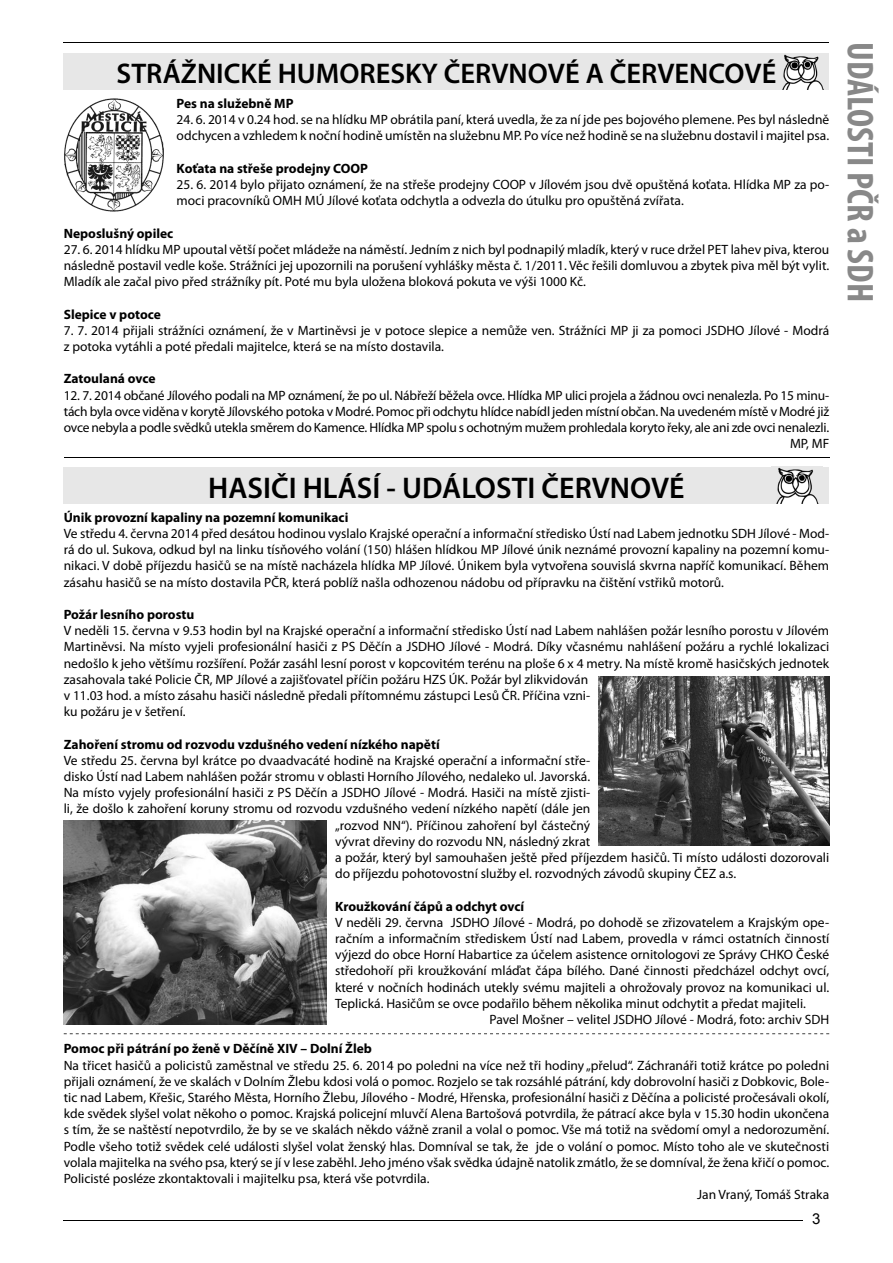
<style>
.page{position:relative;width:893px;height:1263px;background:#fff}
.page>*{position:absolute;margin:0;border:0;box-sizing:border-box;transform-origin:0 0}
.t1{font:700 condensed 37.5px "Myriad Pro";color:#888}
.t2{font:600 30px "Myriad Pro";color:#000}
.t3{font:600 28.5px "Myriad Pro";color:#000}
.t4{font:15px "Arial";color:#000}
.t5{font:13.5px/16.2px "Myriad Pro";color:#000}
.t6{font:700 13.5px "Myriad Pro";color:#000}
</style>
<div class="page">
<hr style="left:64px;top:1220px;width:765px;height:1px;background:#000">
<div style="left:804px;top:1213px;width:25px;height:21px;background:#fff"></div>
<hr style="left:64px;top:43px;width:765px;height:1px;background:#000">
<hr style="left:64px;top:457px;width:765px;height:1px;background:#000">
<div style="left:64px;top:53px;width:765px;height:36px;background:#e7e7e7"></div>
<img style="left:782px;top:54px;width:42px;height:35px">
<img style="left:64px;top:98px;width:100px;height:114px">
<div style="left:64px;top:467px;width:765px;height:36px;background:#e7e7e7"></div>
<img style="left:776px;top:467px;width:42px;height:36px">
<img style="left:599px;top:677px;width:230px;height:168px">
<img style="left:64px;top:821px;width:263px;height:203px">
<svg style="left:64px;top:1033px;width:765px;height:1px"></svg>
<h3 class="t3" style="left:117px;top:63px;width:661px">STRÁŽNICKÉ HUMORESKY ČERVNOVÉ A ČERVENCOVÉ</h3>
<p class="t6" style="left:177px;top:95px;width:118px">Pes na služebně MP</p>
<p class="t5" style="left:177px;top:113px;width:654px">24. 6. 2014 v 0.24 hod. se na hlídku MP obrátila paní, která uvedla, že za ní jde pes bojového plemene. Pes byl následně odchycen a vzhledem k noční hodině umístěn na služebnu MP. Po více než hodině se na služebnu dostavil i majitel psa.</p>
<p class="t6" style="left:177px;top:160px;width:193px">Koťata na střeše prodejny COOP</p>
<p class="t5" style="left:177px;top:177px;width:654px">25. 6. 2014 bylo přijato oznámení, že na střeše prodejny COOP v Jílovém jsou dvě opuštěná koťata. Hlídka MP za po&shy;moci pracovníků OMH MÚ Jílové koťata odchytla a odvezla do útulku pro opuštěná zvířata.</p>
<p class="t6" style="left:64px;top:225px;width:111px">Neposlušný opilec</p>
<p class="t5" style="left:64px;top:242px;width:767px;text-align:justify">27. 6. 2014 hlídku MP upoutal větší počet mládeže na náměstí. Jedním z nich byl podnapilý mladík, který v ruce držel PET lahev piva, kterou následně postavil vedle koše. Strážníci jej upozornili na porušení vyhlášky města č. 1/2011. Věc řešili domluvou a zbytek piva měl být vylit.<br>Mladík ale začal pivo před strážníky pít. Poté mu byla uložena bloková pokuta ve výši 1000 Kč.</p>
<p class="t6" style="left:64px;top:306px;width:99px">Slepice v potoce</p>
<p class="t5" style="left:64px;top:323px;width:767px">7. 7. 2014 přijali strážníci oznámení, že v Martiněvsi je v potoce slepice a nemůže ven. Strážníci MP ji za pomoci JSDHO Jílové - Modrá z potoka vytáhli a poté předali majitelce, která se na místo dostavila.</p>
<p class="t6" style="left:64px;top:371px;width:93px">Zatoulaná ovce</p>
<p class="t5" style="left:64px;top:388px;width:767px;text-align:right">12. 7. 2014 občané Jílového podali na MP oznámení, že po ul. Nábřeží běžela ovce. Hlídka MP ulici projela a žádnou ovci nenalezla. Po 15 minu&shy;tách byla ovce viděna v korytě Jílovského potoka v Modré. Pomoc při odchytu hlídce nabídl jeden místní občan. Na uvedeném místě v Modré již ovce nebyla a podle svědků utekla směrem do Kamence. Hlídka MP spolu s ochotným mužem prohledala koryto řeky, ale ani zde ovci nenalezli.<br>MP, MF</p>
<h2 class="t2" style="left:208px;top:476px;width:478px">HASIČI HLÁSÍ - UDÁLOSTI ČERVNOVÉ</h2>
<p class="t6" style="left:64px;top:509px;width:286px">Únik provozní kapaliny na pozemní komunikaci</p>
<p class="t5" style="left:64px;top:526px;width:767px;text-align:justify">Ve středu 4. června 2014 před desátou hodinou vyslalo Krajské operační a informační středisko Ústí nad Labem jednotku SDH Jílové - Mod&shy;rá do ul. Sukova, odkud byl na linku tísňového volání (150) hlášen hlídkou MP Jílové únik neznámé provozní kapaliny na pozemní komu&shy;nikaci. V době příjezdu hasičů se na místě nacházela hlídka MP Jílové. Únikem byla vytvořena souvislá skvrna napříč komunikací. Během zásahu hasičů se na místo dostavila PČR, která poblíž našla odhozenou nádobu od přípravku na čištění vstřiků motorů.</p>
<p class="t6" style="left:64px;top:606px;width:132px">Požár lesního porostu</p>
<p class="t5" style="left:64px;top:624px;width:767px">V neděli 15. června v 9.53 hodin byl na Krajské operační a informační středisko Ústí nad Labem nahlášen požár lesního porostu v Jílovém Martiněvsi. Na místo vyjeli profesionální hasiči z PS Děčín a JSDHO Jílové - Modrá. Díky včasnému nahlášení požáru a rychlé lokalizaci nedošlo k jeho většímu rozšíření. Požár zasáhl lesní porost v kopcovitém terénu na ploše 6 x 4 metry. Na místě kromě hasičských jednotek zasahovala také Policie ČR, MP Jílové a zajišťovatel příčin požáru HZS ÚK. Požár byl zlikvidován<br>v 11.03 hod. a místo zásahu hasiči následně předali přítomnému zástupci Lesů ČR. Příčina vzni-<br>ku požáru je v šetření.</p>
<p class="t6" style="left:64px;top:736px;width:377px">Zahoření stromu od rozvodu vzdušného vedení nízkého napětí</p>
<p class="t5" style="left:64px;top:753px;width:528px">Ve středu 25. června byl krátce po dvaadvacáté hodině na Krajské operační a informační stře-</p>
<p class="t5" style="left:64px;top:769px;width:528px">disko Ústí nad Labem nahlášen požár stromu v oblasti Horního Jílového, nedaleko ul. Javorská.</p>
<p class="t5" style="left:64px;top:786px;width:528px">Na místo vyjely profesionální hasiči z PS Děčín a JSDHO Jílové - Modrá. Hasiči na místě zjisti-</p>
<p class="t5" style="left:64px;top:802px;width:528px">li, že došlo k zahoření koruny stromu od rozvodu vzdušného vedení nízkého napětí (dále jen</p>
<p class="t5" style="left:335px;top:818px;width:257px">„rozvod NN“). Příčinou zahoření byl částečný</p>
<p class="t5" style="left:335px;top:834px;width:257px">vývrat dřeviny do rozvodu NN, následný zkrat</p>
<p class="t5" style="left:335px;top:850px;width:496px">a požár, který byl samouhašen ještě před příjezdem hasičů. Ti místo události dozorovali</p>
<p class="t5" style="left:335px;top:867px;width:403px">do příjezdu pohotovostní služby el. rozvodných závodů skupiny ČEZ a.s.</p>
<p class="t6" style="left:335px;top:898px;width:191px">Kroužkování čápů a odchyt ovcí</p>
<p class="t5" style="left:335px;top:915px;width:496px">V neděli 29. června JSDHO Jílové - Modrá, po dohodě se zřizovatelem a Krajským ope-</p>
<p class="t5" style="left:335px;top:931px;width:496px">račním a informačním střediskem Ústí nad Labem, provedla v rámci ostatních činností</p>
<p class="t5" style="left:335px;top:948px;width:496px">výjezd do obce Horní Habartice za účelem asistence ornitologovi ze Správy CHKO České</p>
<p class="t5" style="left:335px;top:964px;width:496px">středohoří při kroužkování mláďat čápa bílého. Dané činnosti předcházel odchyt ovcí,</p>
<p class="t5" style="left:335px;top:980px;width:496px">které v nočních hodinách utekly svému majiteli a ohrožovaly provoz na komunikaci ul.</p>
<p class="t5" style="left:335px;top:996px;width:472px">Teplická. Hasičům se ovce podařilo během několika minut odchytit a předat majiteli.</p>
<p class="t5" style="left:490px;top:1012px;width:341px">Pavel Mošner – velitel JSDHO Jílové - Modrá, foto: archiv SDH</p>
<p class="t6" style="left:64px;top:1041px;width:310px">Pomoc při pátrání po ženě v Děčíně XIV – Dolní Žleb</p>
<p class="t5" style="left:64px;top:1058px;width:767px">Na třicet hasičů a policistů zaměstnal ve středu 25. 6. 2014 po poledni na více než tři hodiny „přelud“. Záchranáři totiž krátce po poledni</p>
<p class="t5" style="left:64px;top:1074px;width:767px">přijali oznámení, že ve skalách v Dolním Žlebu kdosi volá o pomoc. Rozjelo se tak rozsáhlé pátrání, kdy dobrovolní hasiči z Dobkovic, Bole-</p>
<p class="t5" style="left:64px;top:1090px;width:767px">tic nad Labem, Křešic, Starého Města, Horního Žlebu, Jílového - Modré, Hřenska, profesionální hasiči z Děčína a policisté pročesávali okolí,</p>
<p class="t5" style="left:64px;top:1107px;width:767px">kde svědek slyšel volat někoho o pomoc. Krajská policejní mluvčí Alena Bartošová potvrdila, že pátrací akce byla v 15.30 hodin ukončena</p>
<p class="t5" style="left:64px;top:1123px;width:767px">s tím, že se naštěstí nepotvrdilo, že by se ve skalách někdo vážně zranil a volal o pomoc. Vše má totiž na svědomí omyl a nedorozumění.</p>
<p class="t5" style="left:64px;top:1139px;width:767px">Podle všeho totiž svědek celé události slyšel volat ženský hlas. Domníval se tak, že jde o volání o pomoc. Místo toho ale ve skutečnosti</p>
<p class="t5" style="left:64px;top:1155px;width:767px">volala majitelka na svého psa, který se jí v lese zaběhl. Jeho jméno však svědka údajně natolik zmátlo, že se domníval, že žena křičí o pomoc.</p>
<p class="t5" style="left:64px;top:1171px;width:367px">Policisté posléze zkontaktovali i majitelku psa, která vše potvrdila.</p>
<p class="t5" style="left:697px;top:1188px;width:133px">Jan Vraný, Tomáš Straka</p>
<p class="t4" style="left:812px;top:1210px;width:10px">3</p>
<h1 class="t1" style="left:883px;top:42px;width:261px;rotate:90deg">UDÁLOSTI PČR a SDH</h1>
</div>
